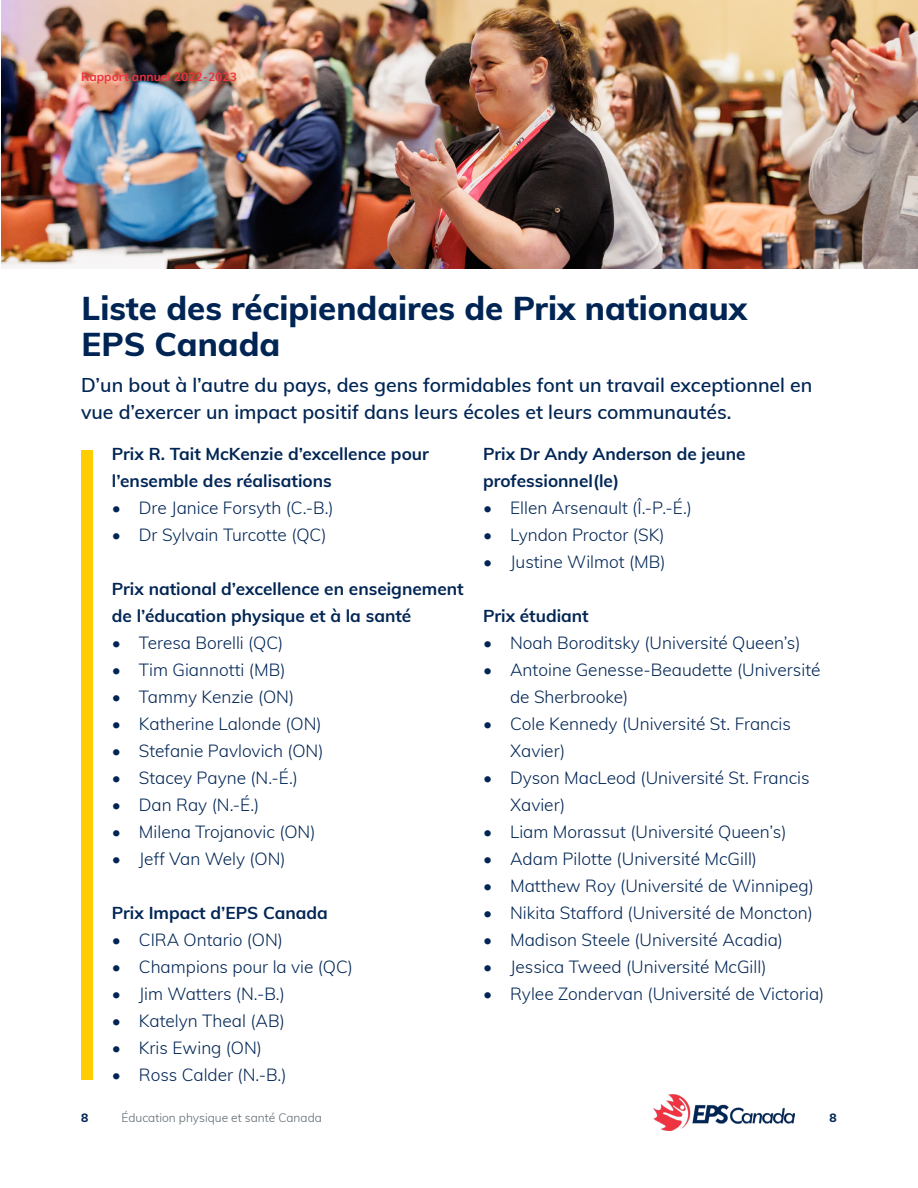
<style>
.page{position:relative;width:918px;height:1188px;background:#fff}
.page>*{position:absolute;margin:0;border:0;box-sizing:border-box;transform-origin:0 0}
.t1{font:800 33px/36px "Muli";color:#002554}
.t2{font:600 19.5px/27px "Muli";color:#002554}
.t3{font:300 17.25px/27px "Muli";color:#002554}
.t4{font:700 17.25px/27px "Muli";color:#002554}
.t5{font:300 12px "Muli";color:#5b6770}
.t6{font:700 12px "Muli";color:#ef3340}
.t7{font:800 12px "Muli";color:#002554}
</style>
<div class="page">
<div style="left:82px;top:450px;width:11px;height:630px;background:#ffcd00"></div>
<img style="left:1px;top:0;width:917px;height:269px">
<img style="left:653px;top:1095px;width:142px;height:35px">
<p class="t6" style="left:81px;top:68px;width:157px">Rapport annuel 2022-2023</p>
<h1 class="t1" style="left:82px;top:289px;width:667px">Liste des récipiendaires de Prix nationaux<br>EPS Canada</h1>
<p class="t2" style="left:81px;top:371px;width:733px">D’un bout à l’autre du pays, des gens formidables font un travail exceptionnel en vue d’exercer un impact positif dans leurs écoles et leurs communautés.</p>
<p class="t4" style="left:112px;top:439px;width:319px">Prix R. Tait McKenzie d’excellence pour l’ensemble des réalisations</p>
<p class="t3" style="left:112px;top:493px;width:223px">• Dre Janice Forsyth (C.-B.)</p>
<p class="t3" style="left:112px;top:520px;width:216px">• Dr Sylvain Turcotte (QC)</p>
<p class="t4" style="left:112px;top:574px;width:353px">Prix national d’excellence en enseignement de l’éducation physique et à la santé</p>
<p class="t3" style="left:112px;top:628px;width:173px">• Teresa Borelli (QC)</p>
<p class="t3" style="left:112px;top:655px;width:175px">• Tim Giannotti (MB)</p>
<p class="t3" style="left:112px;top:682px;width:184px">• Tammy Kenzie (ON)</p>
<p class="t3" style="left:112px;top:709px;width:211px">• Katherine Lalonde (ON)</p>
<p class="t3" style="left:112px;top:736px;width:213px">• Stefanie Pavlovich (ON)</p>
<p class="t3" style="left:112px;top:763px;width:188px">• Stacey Payne (N.-É.)</p>
<p class="t3" style="left:112px;top:790px;width:149px">• Dan Ray (N.-É.)</p>
<p class="t3" style="left:112px;top:817px;width:205px">• Milena Trojanovic (ON)</p>
<p class="t3" style="left:112px;top:844px;width:175px">• Jeff Van Wely (ON)</p>
<p class="t4" style="left:112px;top:898px;width:217px">Prix Impact d’EPS Canada</p>
<p class="t3" style="left:112px;top:925px;width:173px">• CIRA Ontario (ON)</p>
<p class="t3" style="left:112px;top:952px;width:243px">• Champions pour la vie (QC)</p>
<p class="t3" style="left:112px;top:979px;width:174px">• Jim Watters (N.-B.)</p>
<p class="t3" style="left:112px;top:1006px;width:175px">• Katelyn Theal (AB)</p>
<p class="t3" style="left:112px;top:1033px;width:152px">• Kris Ewing (ON)</p>
<p class="t3" style="left:112px;top:1060px;width:176px">• Ross Calder (N.-B.)</p>
<p class="t4" style="left:483px;top:439px;width:264px">Prix Dr Andy Anderson de jeune professionnel(le)</p>
<p class="t3" style="left:483px;top:493px;width:210px">• Ellen Arsenault (Î.-P.-É.)</p>
<p class="t3" style="left:483px;top:520px;width:183px">• Lyndon Proctor (SK)</p>
<p class="t3" style="left:483px;top:547px;width:184px">• Justine Wilmot (MB)</p>
<p class="t4" style="left:483px;top:601px;width:107px">Prix étudiant</p>
<p class="t3" style="left:483px;top:628px;width:319px">• Noah Boroditsky (Université Queen’s)</p>
<p class="t3" style="left:510px;top:655px;width:312px;text-indent:-27px">• Antoine Genesse-Beaudette (Université de Sherbrooke)</p>
<p class="t3" style="left:510px;top:709px;width:283px;text-indent:-27px">• Cole Kennedy (Université St. Francis<br>Xavier)</p>
<p class="t3" style="left:510px;top:763px;width:301px;text-indent:-27px">• Dyson MacLeod (Université St. Francis<br>Xavier)</p>
<p class="t3" style="left:483px;top:817px;width:305px">• Liam Morassut (Université Queen’s)</p>
<p class="t3" style="left:483px;top:844px;width:275px">• Adam Pilotte (Université McGill)</p>
<p class="t3" style="left:483px;top:871px;width:332px">• Matthew Roy (Université de Winnipeg)</p>
<p class="t3" style="left:483px;top:898px;width:331px">• Nikita Stafford (Université de Moncton)</p>
<p class="t3" style="left:483px;top:925px;width:301px">• Madison Steele (Université Acadia)</p>
<p class="t3" style="left:483px;top:952px;width:285px">• Jessica Tweed (Université McGill)</p>
<p class="t3" style="left:483px;top:979px;width:343px">• Rylee Zondervan (Université de Victoria)</p>
<p class="t7" style="left:81px;top:1109px;width:9px">8</p>
<p class="t5" style="left:122px;top:1109px;width:202px">Éducation physique et santé Canada</p>
<p class="t7" style="left:830px;top:1109px;width:9px">8</p>
</div>
